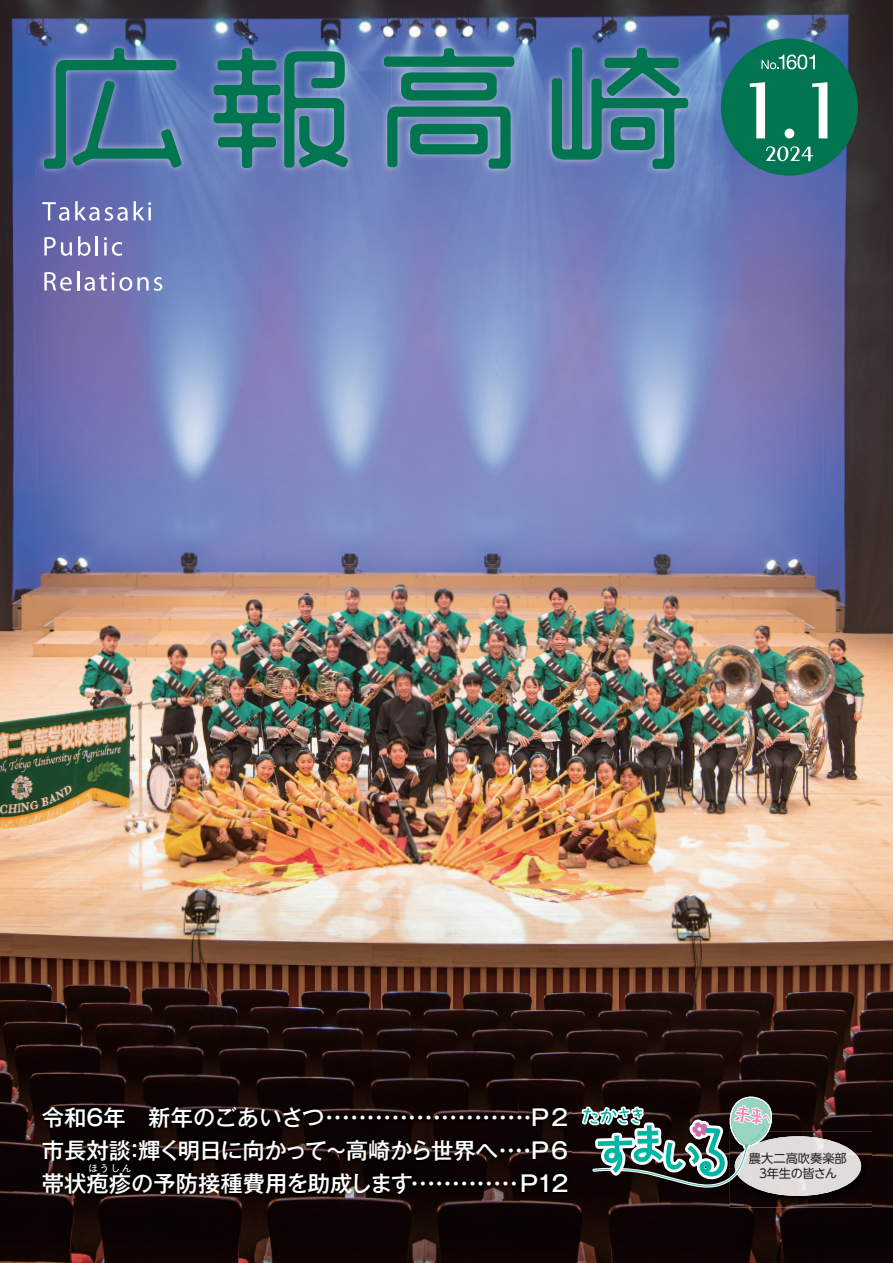
<style>
.page{position:relative;width:893px;height:1263px;background:#fff}
.page>*{position:absolute;margin:0;border:0;box-sizing:border-box;transform-origin:0 0}
.t1{font:22.35px/33px "Gothic MB101 Pro Medium 90 pv RKSJ H";letter-spacing:-.005em;color:#fff;text-align:justify}
.t2{font:12.15px/14.9px "UD Shin Go NT Pro Regular 90 pv RKSJ H";color:#231f20;text-align:center}
.t3{font:9.6px "Gothic MB101 Pro Medium 90 pv RKSJ H";color:#fff}
</style>
<div class="page">
<img style="left:0;top:0;width:892px;height:1263px">
<svg style="left:42px;top:202px;width:27px;height:19px"></svg>
<svg style="left:75px;top:201px;width:53px;height:20px"></svg>
<svg style="left:134px;top:201px;width:17px;height:19px"></svg>
<svg style="left:44px;top:237px;width:28px;height:19px"></svg>
<svg style="left:78px;top:236px;width:12px;height:20px"></svg>
<svg style="left:96px;top:236px;width:2px;height:19px"></svg>
<svg style="left:104px;top:237px;width:18px;height:19px"></svg>
<svg style="left:44px;top:272px;width:28px;height:19px"></svg>
<hr style="left:77px;top:271px;width:2px;height:20px;background:#fff">
<svg style="left:84px;top:272px;width:78px;height:19px"></svg>
<img style="left:36px;top:40px;width:659px;height:137px">
<svg style="left:44px;top:48px;width:137px;height:121px;background:#44759b"></svg>
<svg style="left:214px;top:48px;width:134px;height:120px;background:#3c7c8a"></svg>
<svg style="left:384px;top:48px;width:130px;height:52px;background:#3a7e88"></svg>
<svg style="left:387px;top:107px;width:123px;height:62px;background:#3a7e86"></svg>
<svg style="left:551px;top:47px;width:137px;height:122px;background:#3e7b8d"></svg>
<img style="left:773px;top:1131px;width:99px;height:76px">
<img style="left:734px;top:1136px;width:127px;height:60px;border-radius:50%">
<svg style="left:580px;top:948px;width:193px;height:315px;background:#382e29"></svg>
<img style="left:38px;top:1103px;width:534px;height:96px">
<div style="left:721px;top:39px;width:137px;height:137px;background:#017450;border-radius:50%"></div>
<svg style="left:761px;top:55px;width:53px;height:14px"></svg>
<div style="left:784px;top:129px;width:10px;height:9px;background:#fff;border-radius:50%"></div>
<svg style="left:749px;top:82px;width:16px;height:56px"></svg>
<svg style="left:812px;top:82px;width:15px;height:56px"></svg>
<svg style="left:766px;top:146px;width:47px;height:15px"></svg>
<p class="t1" style="left:42px;top:1104px;width:528px">令和6年　新年のごあいさつ・・・・・・・・・・・・・・・・・・・・・・・・・P2市長対談：輝く明日に向かって～高崎から世界へ・・・・P6帯状疱疹の予防接種費用を助成します・・・・・・・・・・・・・P12</p>
<p class="t3" style="left:88px;top:1165px;width:45px">ほうしん</p>
<p class="t2" style="left:749px;top:1153px;width:99px">農大二高吹奏楽部<br>3年生の皆さん</p>
</div>
